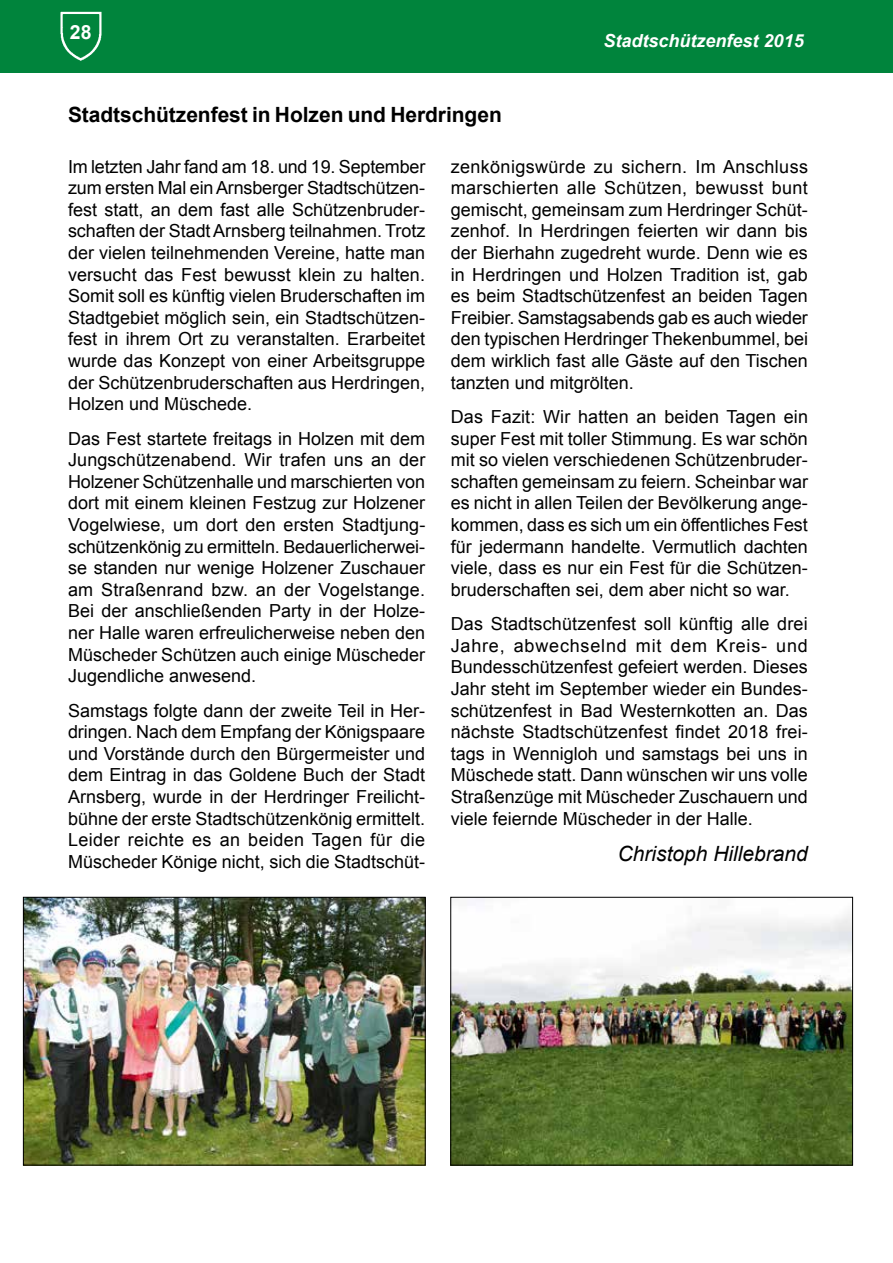
<style>
.page{position:relative;width:893px;height:1263px;background:#fff}
.page>*{position:absolute;margin:0;border:0;box-sizing:border-box;transform-origin:0 0}
.t1{font:700 21px "Arial";letter-spacing:-.005em;color:#000}
.t2{font:italic 21px "Arial";color:#000}
.t3{font:700 19.5px "Arial";color:#fff}
.t4{font:18px/21.6px "Arial";color:#000;text-align:justify}
.t5{font:italic 700 18px "Arial";color:#fff}
</style>
<div class="page">
<div style="left:0;top:0;width:893px;height:72px;background:#00843c"></div>
<img style="left:60px;top:11px;width:42px;height:50px">
<img style="left:25px;top:899px;width:398px;height:264px">
<div style="left:23px;top:897px;width:402px;height:268px;border:1px solid #000"></div>
<img style="left:453px;top:899px;width:398px;height:264px">
<div style="left:451px;top:897px;width:402px;height:268px;border:1px solid #000"></div>
<p class="t3" style="left:70px;top:19px;width:23px">28</p>
<p class="t1" style="left:68px;top:100px;width:435px">Stadtschützenfest in Holzen und Herdringen</p>
<p class="t5" style="left:604px;top:28px;width:202px">Stadtschützenfest 2015</p>
<p class="t4" style="left:68px;top:156px;width:359px">Im letzten Jahr fand am 18. und 19. September zum ersten Mal ein Arnsberger Stadtschützen&shy;fest statt, an dem fast alle Schützenbruder&shy;schaften der Stadt Arnsberg teilnahmen. Trotz der vielen teilnehmenden Vereine, hatte man versucht das Fest bewusst klein zu halten.<br>Somit soll es künftig vielen Bruderschaften im Stadtgebiet möglich sein, ein Stadtschützen&shy;fest in ihrem Ort zu veranstalten. Erarbeitet wurde das Konzept von einer Arbeitsgruppe der Schützenbruderschaften aus Herdringen, Holzen und Müschede.</p>
<p class="t4" style="left:68px;top:428px;width:359px">Das Fest startete freitags in Holzen mit dem Jungschützenabend. Wir trafen uns an der Holzener Schützenhalle und marschierten von dort mit einem kleinen Festzug zur Holzener Vogelwiese, um dort den ersten Stadtjung&shy;schützenkönig zu ermitteln. Bedauerlicherwei&shy;se standen nur wenige Holzener Zuschauer am Straßenrand bzw. an der Vogelstange.<br>Bei der anschließenden Party in der Holze&shy;ner Halle waren erfreulicherweise neben den Müscheder Schützen auch einige Müscheder Jugendliche anwesend.</p>
<p class="t4" style="left:68px;top:700px;width:359px">Samstags folgte dann der zweite Teil in Her&shy;dringen. Nach dem Empfang der Königspaare und Vorstände durch den Bürgermeister und dem Eintrag in das Goldene Buch der Stadt Arnsberg, wurde in der Herdringer Freilicht&shy;bühne der erste Stadtschützenkönig ermittelt.<br>Leider reichte es an beiden Tagen für die Müscheder Könige nicht, sich die Stadtschüt-</p>
<p class="t4" style="left:451px;top:156px;width:359px">zenkönigswürde zu sichern. Im Anschluss marschierten alle Schützen, bewusst bunt gemischt, gemeinsam zum Herdringer Schüt&shy;zenhof. In Herdringen feierten wir dann bis der Bierhahn zugedreht wurde. Denn wie es in Herdringen und Holzen Tradition ist, gab es beim Stadtschützenfest an beiden Tagen Freibier. Samstagsabends gab es auch wieder den typischen Herdringer Thekenbummel, bei dem wirklich fast alle Gäste auf den Tischen tanzten und mitgrölten.</p>
<p class="t4" style="left:451px;top:406px;width:359px">Das Fazit: Wir hatten an beiden Tagen ein super Fest mit toller Stimmung. Es war schön mit so vielen verschiedenen Schützenbruder&shy;schaften gemeinsam zu feiern. Scheinbar war es nicht in allen Teilen der Bevölkerung ange&shy;kommen, dass es sich um ein öffentliches Fest für jedermann handelte. Vermutlich dachten viele, dass es nur ein Fest für die Schützen&shy;bruderschaften sei, dem aber nicht so war.</p>
<p class="t4" style="left:451px;top:613px;width:359px">Das Stadtschützenfest soll künftig alle drei Jahre, abwechselnd mit dem Kreis- und Bundesschützenfest gefeiert werden. Dieses Jahr steht im September wieder ein Bundes&shy;schützenfest in Bad Westernkotten an. Das nächste Stadtschützenfest findet 2018 frei&shy;tags in Wennigloh und samstags bei uns in Müschede statt. Dann wünschen wir uns volle Straßenzüge mit Müscheder Zuschauern und viele feiernde Müscheder in der Halle.</p>
<p class="t2" style="left:618px;top:840px;width:192px">Christoph Hillebrand</p>
</div>
